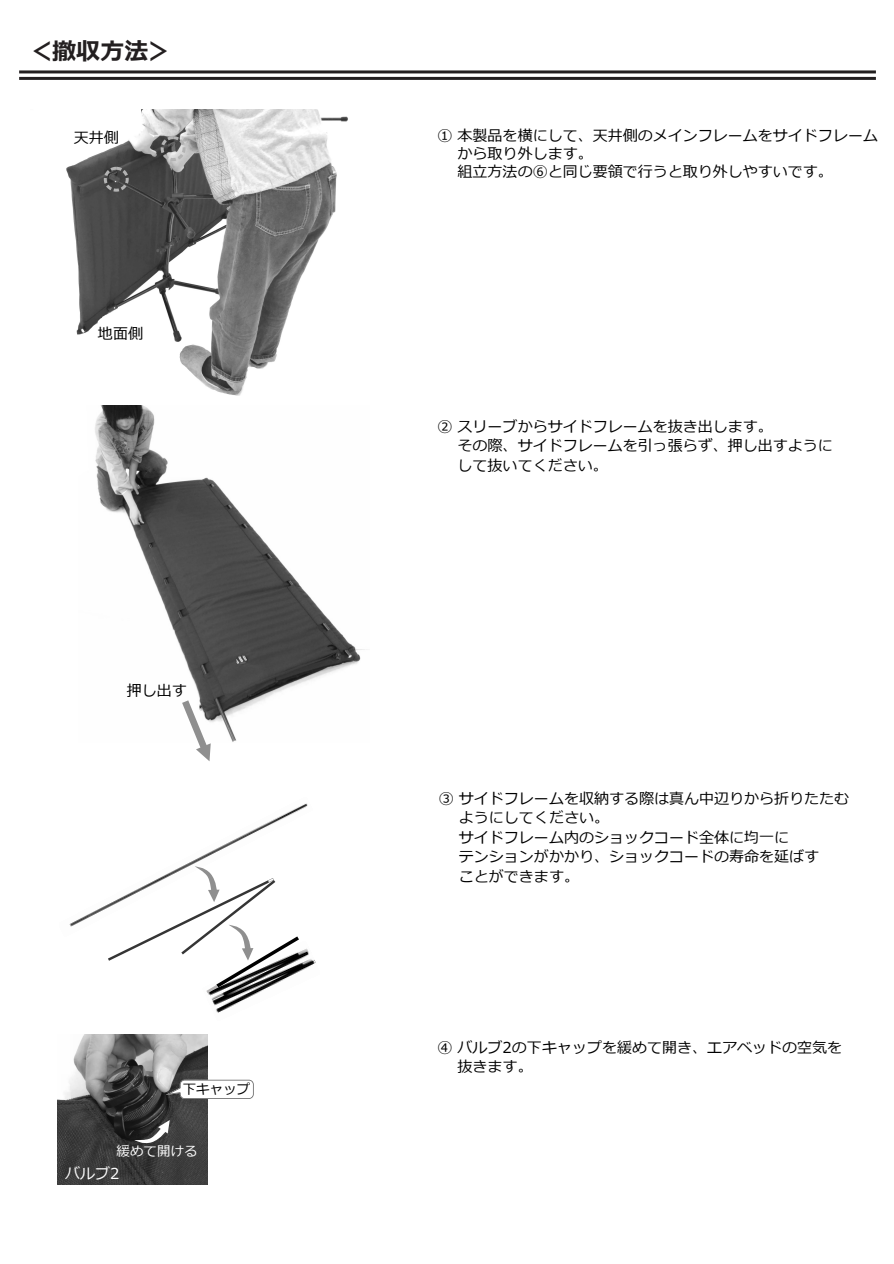
<style>
.page{position:relative;width:894px;height:1264px;background:#fff}
.page>*{position:absolute;margin:0;border:0;box-sizing:border-box;transform-origin:0 0}
.t1{font:700 24px "Meiryo";color:#231f20}
.t2{font:15px/19.5px "Meiryo";color:#000}
.t3{font:15px "Meiryo";color:#fff}
.t4{font:13.5px "Meiryo";color:#fff}
.t5{font:13.5px "Meiryo";color:#000}
</style>
<div class="page">
<hr style="left:19px;top:70px;width:856px;height:3px;background:#231f20">
<hr style="left:19px;top:77px;width:856px;height:3px;background:#231f20">
<img style="left:66px;top:109px;width:282px;height:287px">
<svg style="left:104px;top:167px;width:25px;height:25px"></svg>
<svg style="left:161px;top:136px;width:24px;height:25px"></svg>
<img style="left:95px;top:405px;width:270px;height:337px">
<svg style="left:182px;top:700px;width:29px;height:61px"></svg>
<img style="left:69px;top:803px;width:239px;height:124px">
<img style="left:58px;top:1034px;width:149px;height:149px">
<svg style="left:134px;top:1119px;width:36px;height:25px"></svg>
<svg style="left:166px;top:1079px;width:87px;height:19px"></svg>
<img style="left:208px;top:948px;width:108px;height:65px">
<svg style="left:108px;top:866px;width:191px;height:127px"></svg>
<h1 class="t1" style="left:28px;top:39px;width:146px">＜撤収⽅法＞</h1>
<p class="t2" style="left:74px;top:127px;width:47px">天井側</p>
<p class="t2" style="left:98px;top:323px;width:47px">地⾯側</p>
<p class="t2" style="left:127px;top:680px;width:62px">押し出す</p>
<p class="t5" style="left:183px;top:1082px;width:69px">下キャップ</p>
<p class="t4" style="left:116px;top:1144px;width:83px">緩めて開ける</p>
<p class="t3" style="left:65px;top:1165px;width:56px">バルブ2</p>
<p class="t2" style="left:457px;top:126px;width:422px;line-height:18px;text-indent:-20px">① 本製品を横にして、天井側のメインフレームをサイドフレームから取り外します。<br>組⽴⽅法の⑥と同じ要領で⾏うと取り外しやすいです。</p>
<p class="t2" style="left:457px;top:416px;width:377px;text-indent:-20px">② スリーブからサイドフレームを抜き出します。<br>その際、サイドフレームを引っ張らず、押し出すようにして抜いてください。</p>
<p class="t2" style="left:458px;top:788px;width:392px;text-indent:-20px">③ サイドフレームを収納する際は真ん中辺りから折りたたむようにしてください。<br>サイドフレーム内のショックコード全体に均⼀に<br>テンションがかかり、ショックコードの寿命を延ばす<br>ことができます。</p>
<p class="t2" style="left:457px;top:1037px;width:386px;text-indent:-20px">④ バルブ2の下キャップを緩めて開き、エアベッドの空気を抜きます。</p>
</div>
